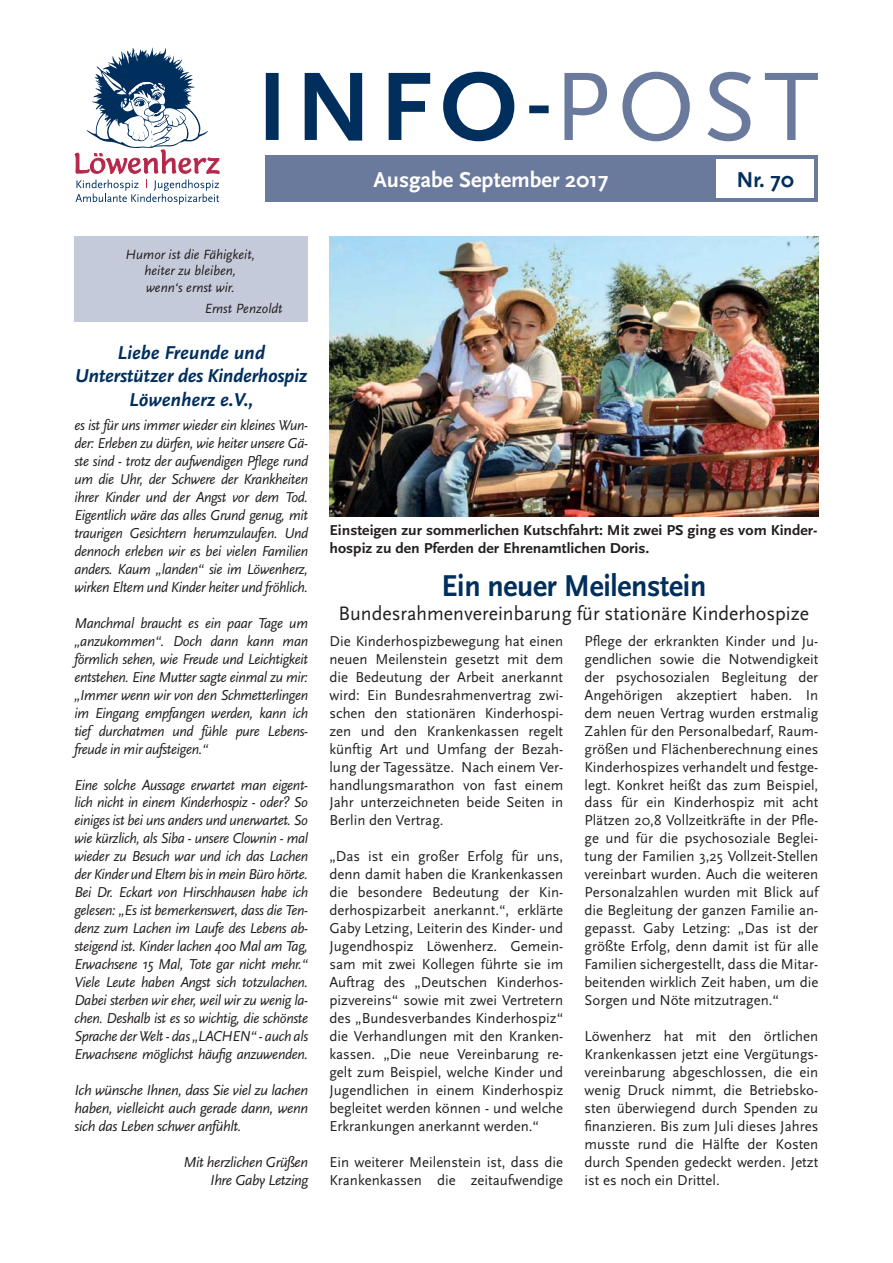
<style>
.page{position:relative;width:893px;height:1263px;background:#fff}
.page>*{position:absolute;margin:0;border:0;box-sizing:border-box;transform-origin:0 0}
.t1{font:700 31.5px "Scala Sans";letter-spacing:-.01em;color:#002f5e;scale:.95 1}
.t2{font:700 22.5px "Scala Sans";color:#fff}
.t3{font:700 22.5px "Scala Sans";color:#002f5e}
.t4{font:20.4px "Scala Sans";color:#231f20}
.t5{font:italic 700 19.5px/23.4px "Scala Sans";letter-spacing:-.015em;color:#002f5e;text-align:center}
.t6{font:15px/18px "Scala Sans";color:#231f20;text-align:justify}
.t7{font:italic 15px/18px "Scala Sans";letter-spacing:-.025em;color:#231f20;text-align:justify;scale:.96 1}
.t8{font:italic 15px/18px "Scala Sans";letter-spacing:-.025em;color:#231f20;text-align:justify}
.t9{font:700 15px/18px "Scala Sans";color:#231f20;scale:1.05 1}
.t10{font:italic 13.95px/16.5px "Scala Sans";color:#231f20;text-align:center}
</style>
<div class="page">
<div style="left:266px;top:156px;width:552px;height:46px;background:#697a9d"></div>
<svg style="left:266px;top:72px;width:283px;height:69px"></svg>
<svg style="left:564px;top:72px;width:254px;height:69px"></svg>
<div style="left:716px;top:160px;width:98px;height:38px;background:#fff"></div>
<svg style="left:75px;top:47px;width:144px;height:158px"></svg>
<div style="left:74px;top:236px;width:234px;height:86px;background:#c5cada"></div>
<img style="left:329px;top:236px;width:489px;height:281px">
<h2 class="t2" style="left:373px;top:171px;width:236px">Ausgabe September 2017</h2>
<h2 class="t3" style="left:736px;top:171px;width:59px">Nr. 70</h2>
<p class="t10" style="left:126px;top:247px;width:131px">Humor ist die Fähigkeit, heiter zu bleiben, wenn‘s ernst wir.</p>
<p class="t10" style="left:205px;top:301px;width:79px">Ernst Penzoldt</p>
<h3 class="t5" style="left:75px;top:340px;width:234px">Liebe Freunde und<br>Unterstützer des Kinderhospiz<br>Löwenherz e.V.,</h3>
<p class="t7" style="left:74px;top:417px;width:245px">es ist für uns immer wieder ein kleines Wun&shy;der: Erleben zu dürfen, wie heiter unsere Gä&shy;ste sind - trotz der aufwendigen Pflege rund um die Uhr, der Schwere der Krankheiten ihrer Kinder und der Angst vor dem Tod.<br>Eigentlich wäre das alles Grund genug, mit traurigen Gesichtern herumzulaufen. Und dennoch erleben wir es bei vielen Familien anders. Kaum „landen“ sie im Löwenherz, wirken Eltern und Kinder heiter und fröhlich.</p>
<p class="t7" style="left:74px;top:615px;width:245px">Manchmal braucht es ein paar Tage um „anzukommen“. Doch dann kann man förmlich sehen, wie Freude und Leichtigkeit entstehen. Eine Mutter sagte einmal zu mir: „Immer wenn wir von den Schmetterlingen im Eingang empfangen werden, kann ich tief durchatmen und fühle pure Lebens&shy;freude in mir aufsteigen.“</p>
<p class="t7" style="left:74px;top:777px;width:245px">Eine solche Aussage erwartet man eigent&shy;lich nicht in einem Kinderhospiz - oder? So einiges ist bei uns anders und unerwartet. So wie kürzlich, als Siba - unsere Clownin - mal wieder zu Besuch war und ich das Lachen der Kinder und Eltern bis in mein Büro hörte.<br>Bei Dr. Eckart von Hirschhausen habe ich gelesen: „Es ist bemerkenswert, dass die Ten&shy;denz zum Lachen im Laufe des Lebens ab&shy;steigend ist. Kinder lachen 400 Mal am Tag, Erwachsene 15 Mal, Tote gar nicht mehr.“ Viele Leute haben Angst sich totzulachen.<br>Dabei sterben wir eher, weil wir zu wenig la&shy;chen. Deshalb ist es so wichtig, die schönste Sprache der Welt - das „LACHEN“ - auch als Erwachsene möglichst häufig anzuwenden.</p>
<p class="t8" style="left:74px;top:1083px;width:235px">Ich wünsche Ihnen, dass Sie viel zu lachen haben, vielleicht auch gerade dann, wenn sich das Leben schwer anfühlt.</p>
<p class="t8" style="left:184px;top:1155px;width:126px;text-align:right">Mit herzlichen Grüßen<br>Ihre Gaby Letzing</p>
<p class="t9" style="left:329px;top:522px;width:466px">Einsteigen zur sommerlichen Kutschfahrt: Mit zwei PS ging es vom Kinder&shy;hospiz zu den Pferden der Ehrenamtlichen Doris.</p>
<h1 class="t1" style="left:441px;top:573px;width:280px">Ein neuer Meilenstein</h1>
<h3 class="t4" style="left:338px;top:604px;width:472px">Bundesrahmenvereinbarung für stationäre Kinderhospize</h3>
<p class="t6" style="left:584px;top:633px;width:235px">Pflege der erkrankten Kinder und Ju&shy;gendlichen sowie die Notwendigkeit der psychosozialen Begleitung der Angehörigen akzeptiert haben. In dem neuen Vertrag wurden erstmalig Zahlen für den Personalbedarf, Raum&shy;größen und Flächenberechnung eines Kinderhospizes verhandelt und festge&shy;legt. Konkret heißt das zum Beispiel, dass für ein Kinderhospiz mit acht Plätzen 20,8 Vollzeitkräfte in der Pfle&shy;ge und für die psychosoziale Beglei&shy;tung der Familien 3,25 Vollzeit-Stellen vereinbart wurden. Auch die weiteren Personalzahlen wurden mit Blick auf die Begleitung der ganzen Familie an&shy;gepasst. Gaby Letzing: „Das ist der größte Erfolg, denn damit ist für alle Familien sichergestellt, dass die Mitar&shy;beitenden wirklich Zeit haben, um die Sorgen und Nöte mitzutragen.“</p>
<p class="t6" style="left:584px;top:1028px;width:235px">Löwenherz hat mit den örtlichen Krankenkassen jetzt eine Vergütungs&shy;vereinbarung abgeschlossen, die ein wenig Druck nimmt, die Betriebsko&shy;sten überwiegend durch Spenden zu finanzieren. Bis zum Juli dieses Jahres musste rund die Hälfte der Kosten durch Spenden gedeckt werden. Jetzt ist es noch ein Drittel.</p>
<p class="t6" style="left:329px;top:633px;width:235px">Die Kinderhospizbewegung hat einen neuen Meilenstein gesetzt mit dem die Bedeutung der Arbeit anerkannt wird: Ein Bundesrahmenvertrag zwi&shy;schen den stationären Kinderhospi&shy;zen und den Krankenkassen regelt künftig Art und Umfang der Bezah&shy;lung der Tagessätze. Nach einem Ver&shy;handlungsmarathon von fast einem Jahr unterzeichneten beide Seiten in Berlin den Vertrag.</p>
<p class="t6" style="left:329px;top:848px;width:235px">„Das ist ein großer Erfolg für uns, denn damit haben die Krankenkassen die besondere Bedeutung der Kin&shy;derhospizarbeit anerkannt.“, erklärte Gaby Letzing, Leiterin des Kinder- und Jugendhospiz Löwenherz. Gemein&shy;sam mit zwei Kollegen führte sie im Auftrag des „Deutschen Kinderhos&shy;pizvereins“ sowie mit zwei Vertretern des „Bundesverbandes Kinderhospiz“ die Verhandlungen mit den Kranken&shy;kassen. „Die neue Vereinbarung re&shy;gelt zum Beispiel, welche Kinder und Jugendlichen in einem Kinderhospiz begleitet werden können - und welche Erkrankungen anerkannt werden.“</p>
<p class="t6" style="left:329px;top:1154px;width:235px">Ein weiterer Meilenstein ist, dass die<br>Krankenkassen die zeitaufwendige</p>
</div>
